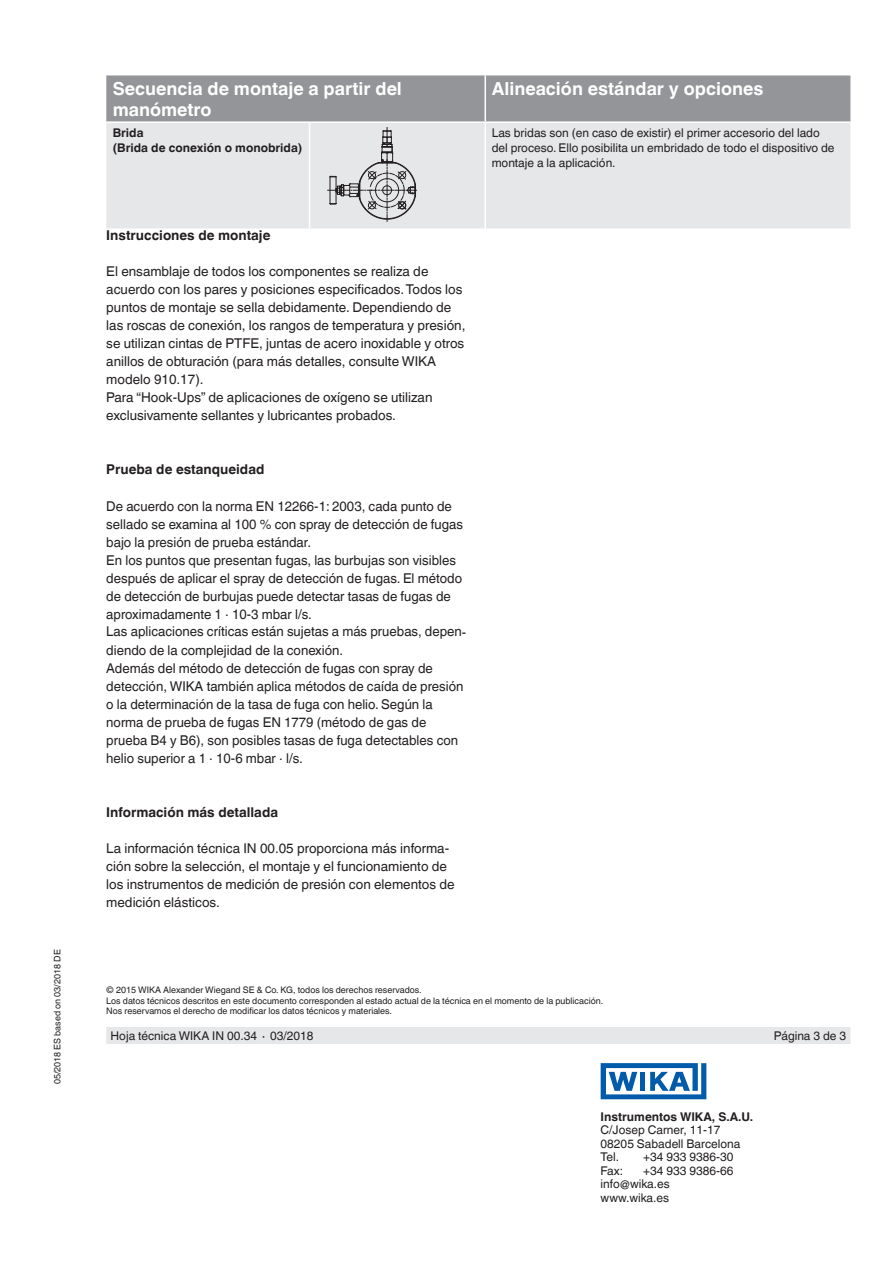
<style>
.page{position:relative;width:893px;height:1263px;background:#fff}
.page>*{position:absolute;margin:0;border:0;box-sizing:border-box;transform-origin:0 0}
.t1{font:700 18px/21px "Helvetica World";color:#fff}
.t2{font:13.5px/18px "Helvetica World";color:#231f20}
.t3{font:700 13.5px "Helvetica World";color:#231f20}
.t4{font:12px/13.5px "Helvetica World";color:#231f20}
.t5{font:700 12px/15px "Helvetica World";color:#231f20}
.t6{font:9px/10.5px "Helvetica World";color:#231f20}
</style>
<div class="page">
<div style="left:106px;top:1027px;width:744px;height:17px;background:#e6e7e9"></div>
<svg style="left:601px;top:1063px;width:105px;height:36px"></svg>
<div style="left:106px;top:75px;width:744px;height:46px;background:#939598"></div>
<div style="left:106px;top:123px;width:744px;height:105px;background:#e6e7e9"></div>
<hr style="left:484px;top:75px;width:2px;height:46px;background:#fff">
<hr style="left:309px;top:123px;width:1px;height:105px;background:#fff">
<hr style="left:484px;top:123px;width:2px;height:105px;background:#fff">
<svg style="left:328px;top:128px;width:89px;height:93px;background:#c9cacc"></svg>
<p class="t6" style="left:52px;top:1084px;width:136px;rotate:-90deg">05/2018 ES based on 03/2018 DE</p>
<h1 class="t1" style="left:113px;top:78px;width:291px">Secuencia de montaje a partir del manómetro</h1>
<h1 class="t1" style="left:492px;top:78px;width:273px">Alineación estándar y opciones</h1>
<p class="t5" style="left:113px;top:125px;width:191px">Brida<br>(Brida de conexión o monobrida)</p>
<p class="t4" style="left:492px;top:125px;width:344px;line-height:15px">Las bridas son (en caso de existir) el primer accesorio del lado del proceso. Ello posibilita un embridado de todo el dispositivo de montaje a la aplicación.</p>
<p class="t3" style="left:106px;top:228px;width:166px">Instrucciones de montaje</p>
<p class="t2" style="left:106px;top:263px;width:361px">El ensamblaje de todos los componentes se realiza de acuerdo con los pares y posiciones especificados. Todos los puntos de montaje se sella debidamente. Dependiendo de las roscas de conexión, los rangos de temperatura y presión, se utilizan cintas de PTFE, juntas de acero inoxidable y otros anillos de obturación (para más detalles, consulte WIKA modelo 910.17).<br>Para “Hook-Ups” de aplicaciones de oxígeno se utilizan exclusivamente sellantes y lubricantes probados.</p>
<p class="t3" style="left:106px;top:462px;width:160px">Prueba de estanqueidad</p>
<p class="t2" style="left:106px;top:497px;width:362px">De acuerdo con la norma EN 12266-1: 2003, cada punto de sellado se examina al 100 % con spray de detección de fugas bajo la presión de prueba estándar.<br>En los puntos que presentan fugas, las burbujas son visibles después de aplicar el spray de detección de fugas. El método de detección de burbujas puede detectar tasas de fugas de aproximadamente 1 · 10-3 mbar l/s.<br>Las aplicaciones críticas están sujetas a más pruebas, depen&shy;diendo de la complejidad de la conexión.<br>Además del método de detección de fugas con spray de detección, WIKA también aplica métodos de caída de presión o la determinación de la tasa de fuga con helio. Según la norma de prueba de fugas EN 1779 (método de gas de prueba B4 y B6), son posibles tasas de fuga detectables con helio superior a 1 · 10-6 mbar · l/s.</p>
<p class="t3" style="left:106px;top:804px;width:173px">Información más detallada</p>
<p class="t2" style="left:106px;top:839px;width:350px">La información técnica IN 00.05 proporciona más informa&shy;ción sobre la selección, el montaje y el funcionamiento de los instrumentos de medición de presión con elementos de medición elásticos.</p>
<p class="t6" style="left:106px;top:985px;width:498px">© 2015 WIKA Alexander Wiegand SE &amp; Co. KG, todos los derechos reservados.<br>Los datos técnicos descritos en este documento corresponden al estado actual de la técnica en el momento de la publicación.<br>Nos reservamos el derecho de modificar los datos técnicos y materiales.</p>
<p class="t4" style="left:111px;top:1029px;width:204px">Hoja técnica WIKA IN 00.34 ∙ 03/2018</p>
<p class="t4" style="left:774px;top:1029px;width:74px">Página 3 de 3</p>
<p class="t5" style="left:601px;top:1109px;width:154px">Instrumentos WIKA, S.A.U.</p>
<p class="t4" style="left:601px;top:1123px;width:141px">C/Josep Carner, 11-17<br>08205 Sabadell Barcelona<br>Tel.</p>
<p class="t4" style="left:643px;top:1150px;width:92px">+34 933 9386-30</p>
<p class="t4" style="left:601px;top:1164px;width:24px">Fax:</p>
<p class="t4" style="left:601px;top:1164px;width:134px;text-indent:43px">+34 933 9386-66 info@wika.es www.wika.es</p>
</div>
